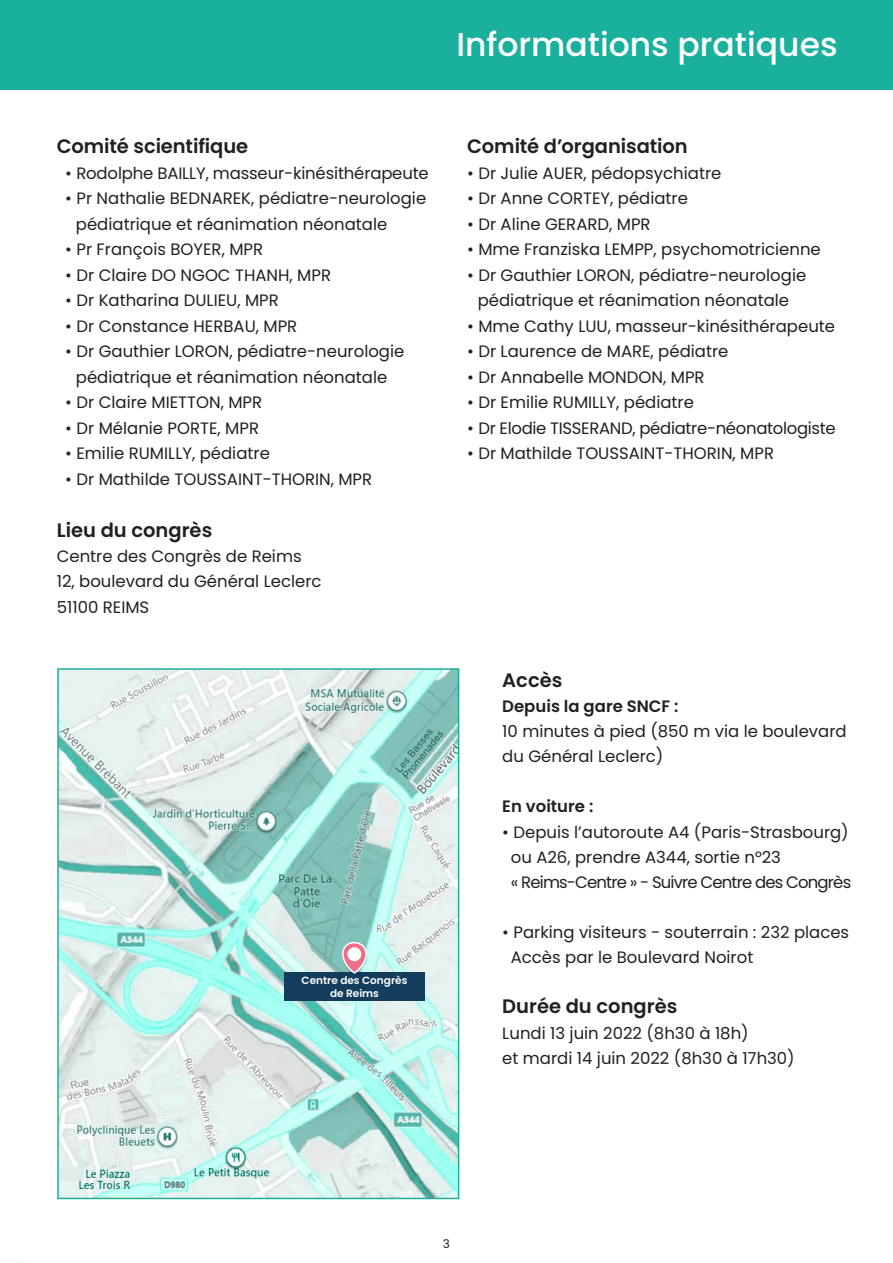
<style>
.page{position:relative;width:893px;height:1263px;background:#fff}
.page>*{position:absolute;margin:0;border:0;box-sizing:border-box;transform-origin:0 0}
.t1{font:500 33px "Poppins";color:#fff}
.t2{font:600 19.5px "Poppins";letter-spacing:-.005em;color:#231f20}
.t3{font:16.5px/25.2px "Poppins";color:#231f20}
.t4{font:16.5px "Poppins";letter-spacing:-.02em;color:#231f20}
.t5{font:600 16.5px "Poppins";color:#231f20}
.t6{font:12px "Poppins";color:#231f20}
.t7{font:600 10.5px/12.6px "Poppins";color:#fff;text-align:center}
</style>
<div class="page">
<div style="left:0;top:0;width:893px;height:89px;background:#19b09d"></div>
<svg style="left:57px;top:668px;width:402px;height:529px;background:#c3e4e0"></svg>
<div style="left:284px;top:973px;width:141px;height:28px;background:#143d5d"></div>
<svg style="left:342px;top:943px;width:24px;height:30px"></svg>
<div style="left:342px;top:942px;width:25px;height:32px;border:2px solid #fff;border-radius:11px"></div>
<div style="left:347px;top:947px;width:14px;height:14px;background:#fff;border-radius:50%"></div>
<p class="t2" style="left:57px;top:135px;width:193px">Comité scientifique</p>
<p class="t3" style="left:65px;top:161px;width:365px">• Rodolphe BAILLY, masseur-kinésithérapeute</p>
<p class="t3" style="left:76px;top:186px;width:352px;text-indent:-11px">• Pr Nathalie BEDNAREK, pédiatre-neurologie pédiatrique et réanimation néonatale</p>
<p class="t3" style="left:65px;top:237px;width:199px">• Pr François BOYER, MPR</p>
<p class="t3" style="left:65px;top:263px;width:267px">• Dr Claire DO NGOC THANH, MPR</p>
<p class="t3" style="left:65px;top:288px;width:215px">• Dr Katharina DULIEU, MPR</p>
<p class="t3" style="left:65px;top:314px;width:234px">• Dr Constance HERBAU, MPR</p>
<p class="t3" style="left:65px;top:339px;width:341px;text-align:center">• Dr Gauthier LORON, pédiatre-neurologie pédiatrique et réanimation néonatale</p>
<p class="t3" style="left:65px;top:390px;width:198px">• Dr Claire MIETTON, MPR</p>
<p class="t3" style="left:65px;top:415px;width:195px">• Dr Mélanie PORTE, MPR</p>
<p class="t3" style="left:65px;top:441px;width:206px">• Emilie RUMILLY, pédiatre</p>
<p class="t3" style="left:65px;top:466px;width:308px">• Dr Mathilde TOUSSAINT-THORIN, MPR</p>
<p class="t2" style="left:57px;top:519px;width:157px">Lieu du congrès</p>
<p class="t3" style="left:57px;top:544px;width:266px">Centre des Congrès de Reims<br>12, boulevard du Général Leclerc<br>51100 REIMS</p>
<p class="t7" style="left:302px;top:974px;width:107px">Centre des Congrès de Reims</p>
<h1 class="t1" style="left:456px;top:25px;width:383px">Informations pratiques</h1>
<p class="t2" style="left:467px;top:135px;width:222px">Comité d’organisation</p>
<p class="t3" style="left:467px;top:161px;width:256px">• Dr Julie AUER, pédopsychiatre</p>
<p class="t3" style="left:467px;top:186px;width:222px">• Dr Anne CORTEY, pédiatre</p>
<p class="t3" style="left:467px;top:212px;width:185px">• Dr Aline GERARD, MPR</p>
<p class="t3" style="left:467px;top:237px;width:355px">• Mme Franziska LEMPP, psychomotricienne</p>
<p class="t3" style="left:467px;top:262px;width:341px;text-align:center">• Dr Gauthier LORON, pédiatre-neurologie pédiatrique et réanimation néonatale</p>
<p class="t3" style="left:467px;top:314px;width:369px">• Mme Cathy LUU, masseur-kinésithérapeute</p>
<p class="t3" style="left:467px;top:339px;width:263px">• Dr Laurence de MARE, pédiatre</p>
<p class="t3" style="left:467px;top:364px;width:239px">• Dr Annabelle MONDON, MPR</p>
<p class="t3" style="left:467px;top:390px;width:228px">• Dr Emilie RUMILLY, pédiatre</p>
<p class="t4" style="left:467px;top:418px;width:370px">• Dr Elodie TISSERAND, pédiatre-néonatologiste</p>
<p class="t3" style="left:467px;top:441px;width:308px">• Dr Mathilde TOUSSAINT-THORIN, MPR</p>
<p class="t2" style="left:502px;top:669px;width:62px">Accès</p>
<p class="t5" style="left:502px;top:696px;width:178px">Depuis la gare SNCF :</p>
<p class="t3" style="left:502px;top:719px;width:346px">10 minutes à pied (850 m via le boulevard du Général Leclerc)</p>
<p class="t5" style="left:502px;top:797px;width:93px">En voiture :</p>
<p class="t3" style="left:511px;top:819px;width:342px;text-indent:-8px">• Depuis l’autoroute A4 (Paris-Strasbourg) ou A26, prendre A344, sortie n°23<br>« Reims-Centre » - Suivre Centre des Congrès</p>
<p class="t3" style="left:511px;top:920px;width:340px;text-indent:-8px">• Parking visiteurs - souterrain : 232 places<br>Accès par le Boulevard Noirot</p>
<p class="t2" style="left:502px;top:995px;width:177px">Durée du congrès</p>
<p class="t3" style="left:502px;top:1020px;width:294px">Lundi 13 juin 2022 (8h30 à 18h)<br>et mardi 14 juin 2022 (8h30 à 17h30)</p>
<p class="t6" style="left:443px;top:1237px;width:9px">3</p>
</div>
